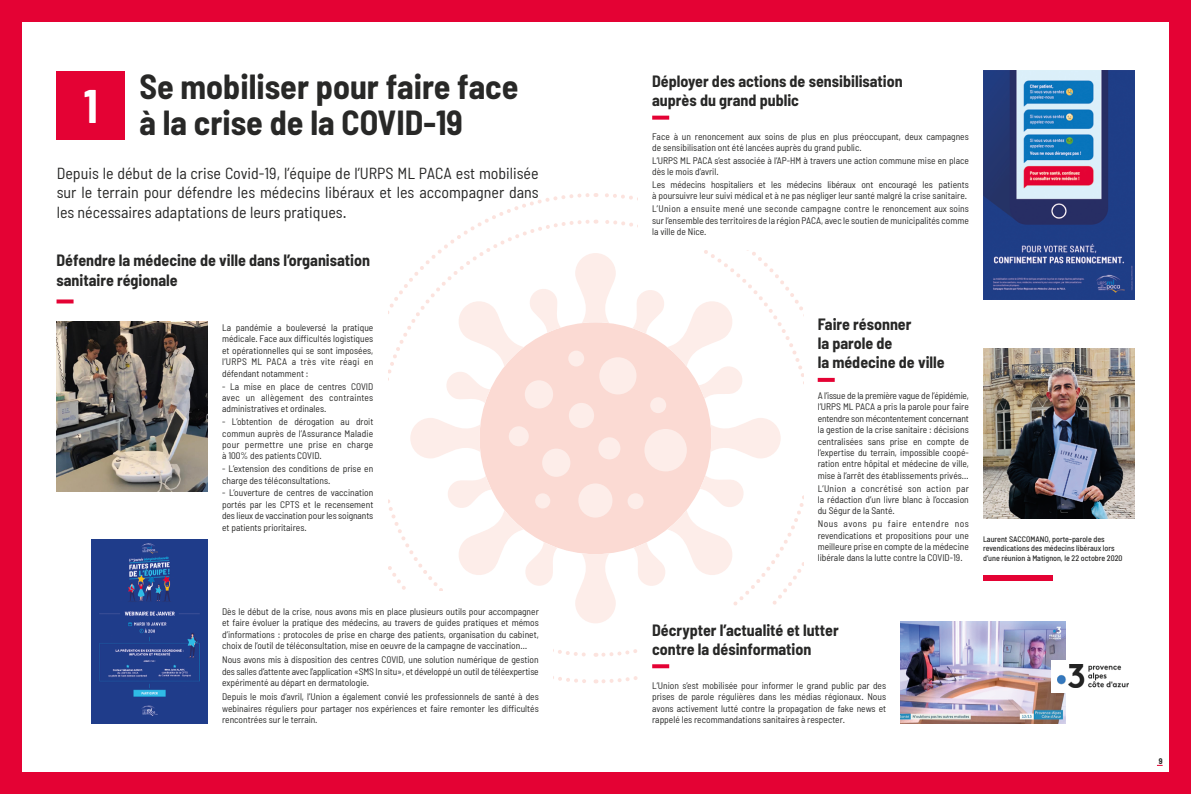
<style>
.page{position:relative;width:1191px;height:794px;background:#fff}
.page>*{position:absolute;margin:0;border:0;box-sizing:border-box;transform-origin:0 0}
.t1{font:700 semi-condensed 46px "Barlow";color:#fff}
.t2{font:700 semi-condensed 34px/36px "Barlow";color:#282827}
.t3{font:700 semi-condensed 16px/19.2px "Barlow";color:#282827}
.t4{font:semi-condensed 16px/19.2px "Barlow";color:#282827;text-align:justify}
.t5{font:semi-condensed 9.5px/11.4px "Barlow";color:#282827;text-align:justify}
.t6{font:500 semi-condensed 8px/9.6px "Barlow";color:#282827}
.t7{font:700 semi-condensed 8px "Barlow";color:#282827}
</style>
<div class="page">
<div style="left:0;top:0;width:21px;height:794px;background:#e40234"></div>
<div style="left:0;top:0;width:1191px;height:21px;background:#e40234"></div>
<div style="left:0;top:772px;width:1191px;height:22px;background:#e40234"></div>
<div style="left:1169px;top:0;width:22px;height:794px;background:#e40234"></div>
<div style="left:57px;top:71px;width:68px;height:68px;background:#e40234"></div>
<div style="left:509px;top:426px;width:20px;height:20px;background:#fdede9;border-radius:50%"></div>
<div style="left:598px;top:437px;width:22px;height:22px;background:#fce4de;border-radius:50%"></div>
<div style="left:578px;top:483px;width:34px;height:34px;background:#fdede9;border-radius:50%"></div>
<div style="left:569px;top:403px;width:25px;height:25px;background:#fdede9;border-radius:50%"></div>
<div style="left:644px;top:429px;width:43px;height:42px;background:#fdede9;border-radius:50%"></div>
<svg style="left:57px;top:299px;width:17px;height:4px"></svg>
<img style="left:91px;top:540px;width:117px;height:183px">
<img style="left:57px;top:321px;width:151px;height:171px">
<img style="left:983px;top:71px;width:151px;height:228px">
<img style="left:983px;top:349px;width:151px;height:170px">
<img style="left:900px;top:621px;width:165px;height:102px">
<div style="left:1051px;top:660px;width:83px;height:32px;background:#fff"></div>
<img style="left:1057px;top:665px;width:71px;height:22px">
<svg style="left:599px;top:438px;width:205px;height:219px"></svg>
<svg style="left:595px;top:219px;width:209px;height:215px"></svg>
<svg style="left:388px;top:218px;width:204px;height:220px"></svg>
<svg style="left:388px;top:442px;width:207px;height:215px"></svg>
<svg style="left:817px;top:378px;width:17px;height:4px"></svg>
<div style="left:638px;top:71px;width:164px;height:178px;background:#fff"></div>
<svg style="left:652px;top:116px;width:17px;height:4px"></svg>
<div style="left:319px;top:591px;width:234px;height:147px;background:#fff"></div>
<div style="left:638px;top:606px;width:234px;height:132px;background:#fff"></div>
<svg style="left:652px;top:664px;width:17px;height:4px"></svg>
<div style="left:983px;top:575px;width:69px;height:6px;background:#e40234"></div>
<h2 class="t2" style="left:139px;top:68px;width:380px">Se mobiliser pour faire face à la crise de la COVID-19</h2>
<h3 class="t4" style="left:57px;top:163px;width:483px">Depuis le début de la crise Covid-19, l’équipe de l’URPS ML PACA est mobilisée sur le terrain pour défendre les médecins libéraux et les accompagner dans les nécessaires adaptations de leurs pratiques.</h3>
<h1 class="t1" style="left:84px;top:78px;width:16px">1</h1>
<h3 class="t3" style="left:57px;top:251px;width:315px">Défendre la médecine de ville dans l’organisation sanitaire régionale</h3>
<p class="t5" style="left:222px;top:322px;width:153px">La pandémie a bouleversé la pratique médicale. Face aux difficultés logistiques et opérationnelles qui se sont imposées, l’URPS ML PACA a très vite réagi en défendant notamment :</p>
<p class="t5" style="left:222px;top:380px;width:153px">- La mise en place de centres COVID avec un allègement des contraintes administratives et ordinales.</p>
<p class="t5" style="left:222px;top:416px;width:153px">- L’obtention de dérogation au droit commun auprès de l’Assurance Maladie pour permettre une prise en charge à 100% des patients COVID.</p>
<p class="t5" style="left:222px;top:463px;width:153px">- L’extension des conditions de prise en charge des téléconsultations.</p>
<p class="t5" style="left:222px;top:487px;width:153px">- L’ouverture de centres de vaccination portés par les CPTS et le recensement des lieux de vaccination pour les soignants et patients prioritaires.</p>
<p class="t5" style="left:222px;top:605px;width:318px">Dès le début de la crise, nous avons mis en place plusieurs outils pour accompagner et faire évoluer la pratique des médecins, au travers de guides pratiques et mémos d’informations : protocoles de prise en charge des patients, organisation du cabinet, choix de l’outil de téléconsultation, mise en oeuvre de la campagne de vaccination…</p>
<p class="t5" style="left:222px;top:654px;width:318px">Nous avons mis à disposition des centres COVID, une solution numérique de gestion des salles d’attente avec l’application «SMS In situ», et développé un outil de téléexpertise expérimenté au départ en dermatologie.</p>
<p class="t5" style="left:222px;top:691px;width:318px">Depuis le mois d’avril, l’Union a également convié les professionnels de santé à des webinaires réguliers pour partager nos expériences et faire remonter les difficultés rencontrées sur le terrain.</p>
<h3 class="t3" style="left:652px;top:71px;width:252px">Déployer des actions de sensibilisation auprès du grand public</h3>
<p class="t5" style="left:652px;top:130px;width:318px">Face à un renoncement aux soins de plus en plus préoccupant, deux campagnes de sensibilisation ont été lancées auprès du grand public.</p>
<p class="t5" style="left:652px;top:154px;width:318px">L’URPS ML PACA s’est associée à l’AP-HM à travers une action commune mise en place dès le mois d’avril.</p>
<p class="t5" style="left:652px;top:179px;width:318px">Les médecins hospitaliers et les médecins libéraux ont encouragé les patients à poursuivre leur suivi médical et à ne pas négliger leur santé malgré la crise sanitaire.</p>
<p class="t5" style="left:652px;top:203px;width:318px">L’Union a ensuite mené une seconde campagne contre le renoncement aux soins sur l’ensemble des territoires de la région PACA, avec le soutien de municipalités comme la ville de Nice.</p>
<h3 class="t3" style="left:817px;top:314px;width:129px">Faire résonner<br>la parole de<br>la médecine de ville</h3>
<p class="t5" style="left:817px;top:389px;width:153px">A l’issue de la première vague de l’épidémie, l’URPS ML PACA a pris la parole pour faire entendre son mécontentement concernant la gestion de la crise sanitaire : décisions centralisées sans prise en compte de l’expertise du terrain, impossible coopé&shy;ration entre hôpital et médecine de ville, mise à l’arrêt des établissements privés…</p>
<p class="t5" style="left:817px;top:482px;width:153px">L’Union a concrétisé son action par la rédaction d’un livre blanc à l’occasion du Ségur de la Santé.</p>
<p class="t5" style="left:817px;top:518px;width:153px">Nous avons pu faire entendre nos revendications et propositions pour une meilleure prise en compte de la médecine libérale dans la lutte contre la COVID-19.</p>
<p class="t6" style="left:983px;top:534px;width:141px">Laurent SACCOMANO, porte-parole des revendications des médecins libéraux lors d’une réunion à Matignon, le 22 octobre 2020</p>
<h3 class="t3" style="left:652px;top:620px;width:188px">Décrypter l’actualité et lutter contre la désinformation</h3>
<p class="t5" style="left:652px;top:679px;width:235px">L’Union s’est mobilisée pour informer le grand public par des prises de parole régulières dans les médias régionaux. Nous avons activement lutté contre la propagation de fake news et rappelé les recommandations sanitaires à respecter.</p>
<p class="t7" style="left:1158px;top:756px;width:5px">9</p>
</div>
